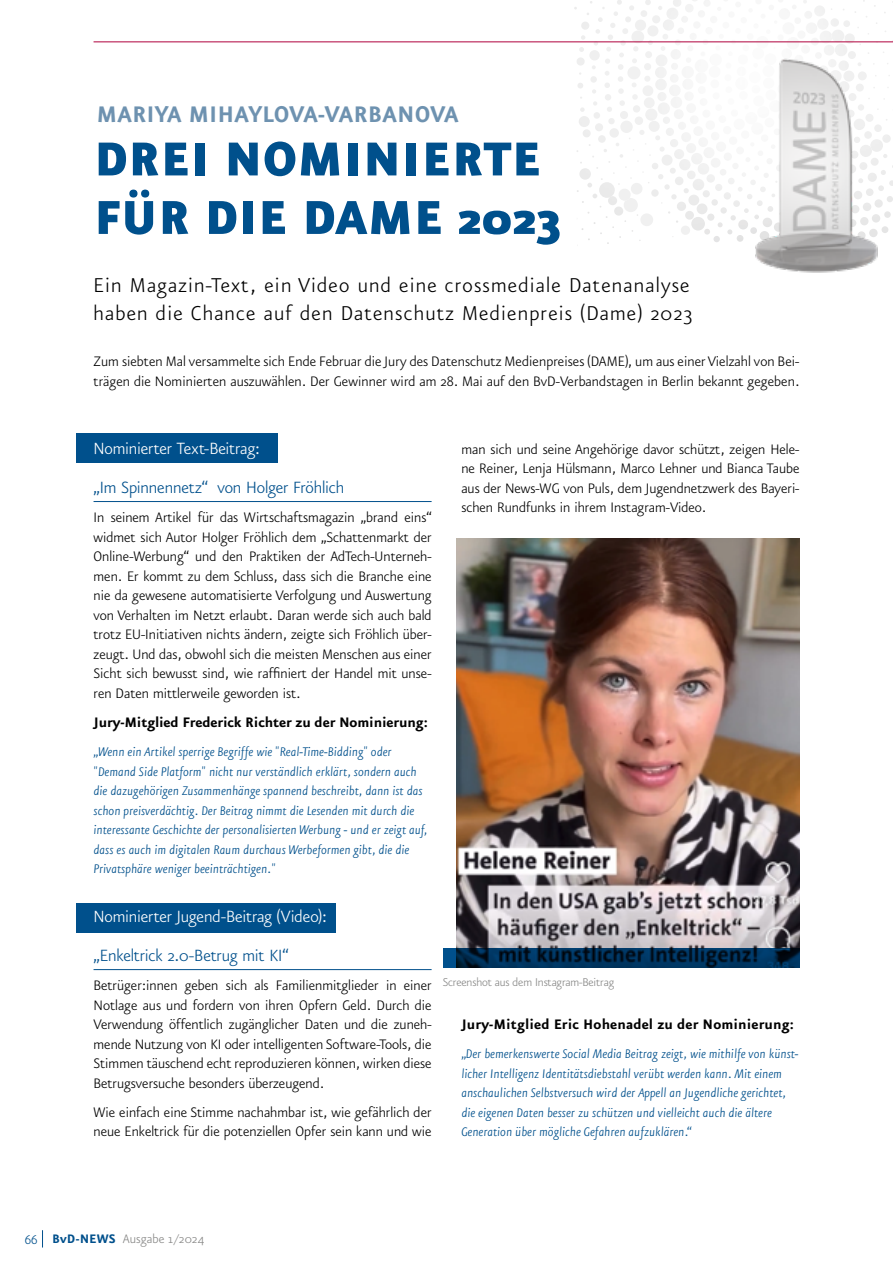
<style>
.page{position:relative;width:893px;height:1263px;background:#fff}
.page>*{position:absolute;margin:0;border:0;box-sizing:border-box;transform-origin:0 0}
.t1{font:900 57px/58.5px "Eureka Sans";color:#00508c}
.t2{font:700 27px "Eureka Sans";color:#6e92b0}
.t3{font:300 24px/28.8px "Eureka Sans";letter-spacing:.05em;color:#000}
.t4{font:300 19.5px "Eureka Sans Pro";letter-spacing:-.01em;color:#00508c}
.t5{font:300 19.5px "Eureka Sans Pro";letter-spacing:-.01em;color:#fff}
.t6{font:300 16.5px/19.5px "Eureka Sans Pro";color:#000;text-align:justify}
.t7{font:700 16.5px "Eureka Sans";letter-spacing:-.01em;color:#000}
.t8{font:italic 300 15px/19.5px "Eureka Sans";color:#00508c}
.t9{font:300 14.7px "Eureka Sans";letter-spacing:.005em;color:#878786}
.t10{font:300 13.5px "Eureka Sans Pro";letter-spacing:-.01em;color:#878786}
.s1{font-size:15px;color:#00508c}
.s2{font-weight:700;color:#00508c}
</style>
<div class="page">
<svg style="left:42px;top:1230px;width:1px;height:17px"></svg>
<div style="left:76px;top:903px;width:259px;height:30px;background:#00508c"></div>
<div style="left:76px;top:434px;width:202px;height:29px;background:#00508c"></div>
<svg style="left:574px;top:0;width:319px;height:244px"></svg>
<hr style="left:94px;top:42px;width:799px;height:1px;background:#b0013c">
<img style="left:750px;top:53px;width:130px;height:220px">
<hr style="left:94px;top:501px;width:338px;height:1px;background:#00508c">
<hr style="left:94px;top:969px;width:338px;height:1px;background:#00508c">
<img style="left:457px;top:538px;width:342px;height:410px">
<svg style="left:443px;top:948px;width:356px;height:20px;background:#002b4e"></svg>
<h2 class="t2" style="left:96px;top:100px;width:364px">MARIYA MIHAYLOVA-VARBANOVA</h2>
<h1 class="t1" style="left:94px;top:131px;width:469px">DREI NOMINIERTE<br>FÜR DIE DAME 2023</h1>
<h3 class="t3" style="left:94px;top:271px;width:601px">Ein Magazin-Text, ein Video und eine crossmediale Datenanalyse haben die Chance auf den Datenschutz Medienpreis (Dame) 2023</h3>
<p class="t6" style="left:94px;top:352px;width:707px">Zum siebten Mal versammelte sich Ende Februar die Jury des Datenschutz Medienpreises (DAME), um aus einer Vielzahl von Bei&shy;trägen die Nominierten auszuwählen. Der Gewinner wird am 28. Mai auf den BvD-Verbandstagen in Berlin bekannt gegeben.</p>
<p class="t5" style="left:94px;top:438px;width:168px">Nominierter Text-Beitrag:</p>
<p class="t4" style="left:94px;top:477px;width:252px">„Im Spinnennetz“ von Holger Fröhlich</p>
<p class="t6" style="left:94px;top:508px;width:340px">In seinem Artikel für das Wirtschaftsmagazin „brand eins“ widmet sich Autor Holger Fröhlich dem „Schattenmarkt der Online-Werbung“ und den Praktiken der AdTech-Unterneh&shy;men. Er kommt zu dem Schluss, dass sich die Branche eine nie da gewesene automatisierte Verfolgung und Auswertung von Verhalten im Netzt erlaubt. Daran werde sich auch bald trotz EU-Initiativen nichts ändern, zeigte sich Fröhlich über&shy;zeugt. Und das, obwohl sich die meisten Menschen aus einer Sicht sich bewusst sind, wie raffiniert der Handel mit unse&shy;ren Daten mittlerweile geworden ist.</p>
<p class="t7" style="left:94px;top:714px;width:336px">Jury-Mitglied Frederick Richter zu der Nominierung:</p>
<p class="t8" style="left:94px;top:743px;width:335px">„Wenn ein Artikel sperrige Begriffe wie "Real-Time-Bidding" oder "Demand Side Platform" nicht nur verständlich erklärt, sondern auch die dazugehörigen Zusammenhänge spannend beschreibt, dann ist das schon preisverdächtig. Der Beitrag nimmt die Lesenden mit durch die interessante Geschichte der personalisierten Werbung - und er zeigt auf, dass es auch im digitalen Raum durchaus Werbeformen gibt, die die Privatsphäre weniger beeinträchtigen."</p>
<p class="t5" style="left:94px;top:906px;width:235px">Nominierter Jugend-Beitrag (Video):</p>
<p class="t4" style="left:94px;top:945px;width:197px">„Enkeltrick 2.0-Betrug mit KI“</p>
<p class="t6" style="left:94px;top:976px;width:340px">Betrüger:innen geben sich als Familienmitglieder in einer Notlage aus und fordern von ihren Opfern Geld. Durch die Verwendung öffentlich zugänglicher Daten und die zuneh&shy;mende Nutzung von KI oder intelligenten Software-Tools, die Stimmen täuschend echt reproduzieren können, wirken diese Betrugsversuche besonders überzeugend.</p>
<p class="t6" style="left:94px;top:1103px;width:340px">Wie einfach eine Stimme nachahmbar ist, wie gefährlich der neue Enkeltrick für die potenziellen Opfer sein kann und wie</p>
<p class="t6" style="left:461px;top:440px;width:340px">man sich und seine Angehörige davor schützt, zeigen Hele&shy;ne Reiner, Lenja Hülsmann, Marco Lehner und Bianca Taube aus der News-WG von Puls, dem Jugendnetzwerk des Bayeri&shy;schen Rundfunks in ihrem Instagram-Video.</p>
<p class="t10" style="left:443px;top:975px;width:173px">Screenshot aus dem Instagram-Beitrag</p>
<p class="t7" style="left:461px;top:1016px;width:334px">Jury-Mitglied Eric Hohenadel zu der Nominierung:</p>
<p class="t8" style="left:461px;top:1045px;width:338px">„Der bemerkenswerte Social Media Beitrag zeigt, wie mithilfe von künst&shy;licher Intelligenz Identitätsdiebstahl verübt werden kann. Mit einem anschaulichen Selbstversuch wird der Appell an Jugendliche gerichtet, die eigenen Daten besser zu schützen und vielleicht auch die ältere Generation über mögliche Gefahren aufzuklären.“</p>
<p class="t9" style="left:25px;top:1232px;width:181px"><span class="s1">66</span> <span class="s2">BvD-NEWS</span> Ausgabe 1/2024</p>
</div>
